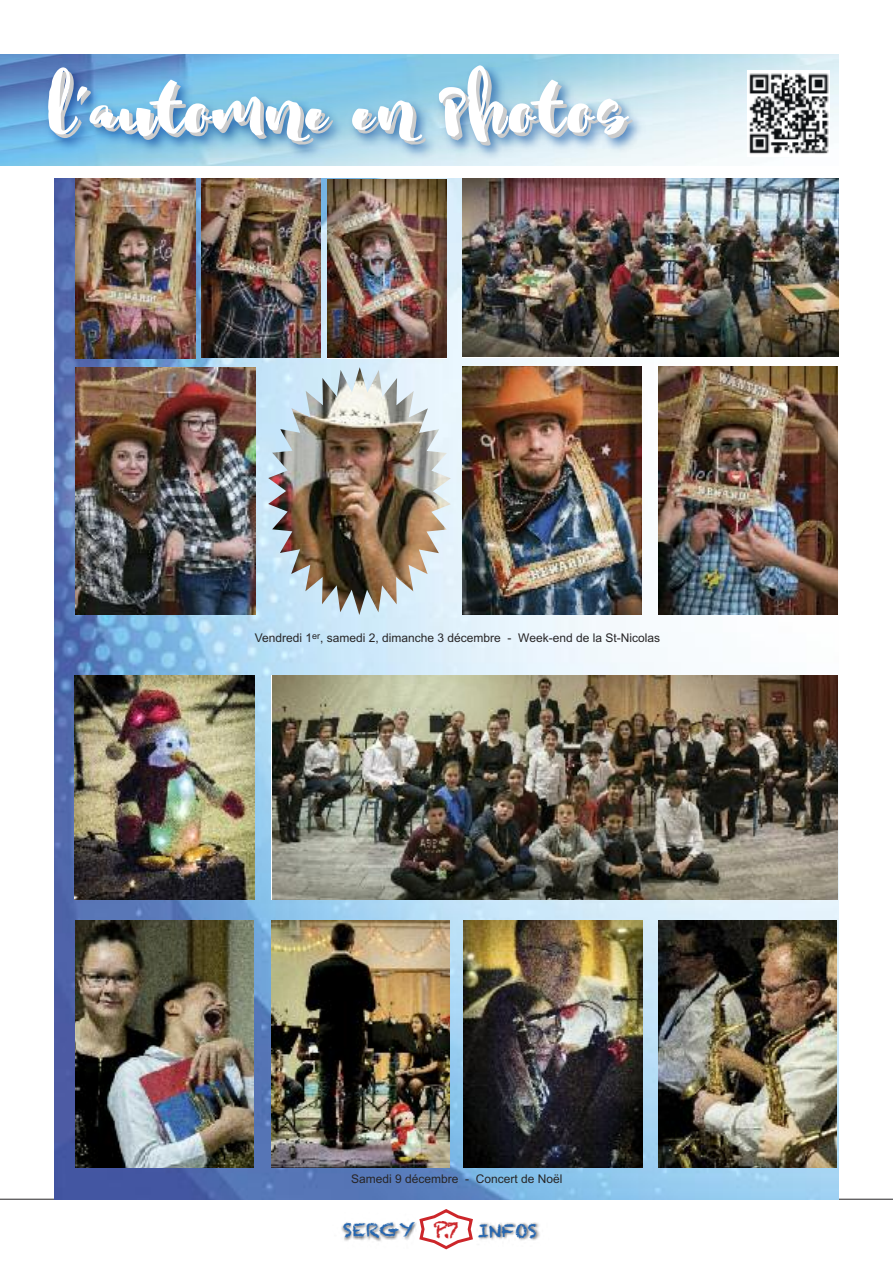
<style>
.page{position:relative;width:893px;height:1263px;background:#fff}
.page>*{position:absolute;margin:0;border:0;box-sizing:border-box;transform-origin:0 0}
.t1{font:72px "Nightgirls Alternates";letter-spacing:.04em;color:#fff}
.t2{font:18px "Chalkduster";color:#2566b0}
.t3{font:12px "Arial";color:#272526}
.s1{font-size:21px;color:#cc262a}
</style>
<div class="page">
<img style="left:0;top:54px;width:839px;height:75px">
<hr style="left:0;top:1199px;width:893px;height:1px;background:#272526">
<img style="left:0;top:60px;width:772px;height:119px">
<img style="left:54px;top:179px;width:785px;height:1020px">
<img style="left:463px;top:366px;width:179px;height:249px">
<img style="left:76px;top:367px;width:179px;height:247px">
<img style="left:658px;top:921px;width:178px;height:247px">
<img style="left:75px;top:921px;width:179px;height:247px">
<img style="left:272px;top:675px;width:566px;height:225px">
<img style="left:75px;top:675px;width:179px;height:225px">
<img style="left:76px;top:179px;width:119px;height:179px">
<img style="left:327px;top:179px;width:120px;height:179px">
<img style="left:463px;top:178px;width:376px;height:178px">
<img style="left:659px;top:366px;width:179px;height:249px">
<div style="left:747px;top:71px;width:82px;height:86px;background:#fff"></div>
<img style="left:749px;top:73px;width:80px;height:81px">
<img style="left:341px;top:1222px;width:76px;height:20px">
<img style="left:478px;top:1222px;width:62px;height:19px">
<svg style="left:419px;top:1209px;width:54px;height:40px"></svg>
<img style="left:268px;top:367px;width:183px;height:248px">
<img style="left:271px;top:921px;width:179px;height:247px">
<img style="left:463px;top:921px;width:179px;height:247px">
<img style="left:202px;top:179px;width:119px;height:178px">
<h1 class="t1" style="left:48px;top:70px;width:581px">l’automne en photos</h1>
<p class="t3" style="left:255px;top:631px;width:407px">Vendredi 1<sup>er</sup>, samedi 2, dimanche 3 décembre - Week-end de la St-Nicolas</p>
<p class="t3" style="left:351px;top:1171px;width:213px">Samedi 9 décembre - Concert de Noël</p>
<h2 class="t2" style="left:343px;top:1220px;width:195px">SERGY <span class="s1">P.7</span> INFOS</h2>
</div>
